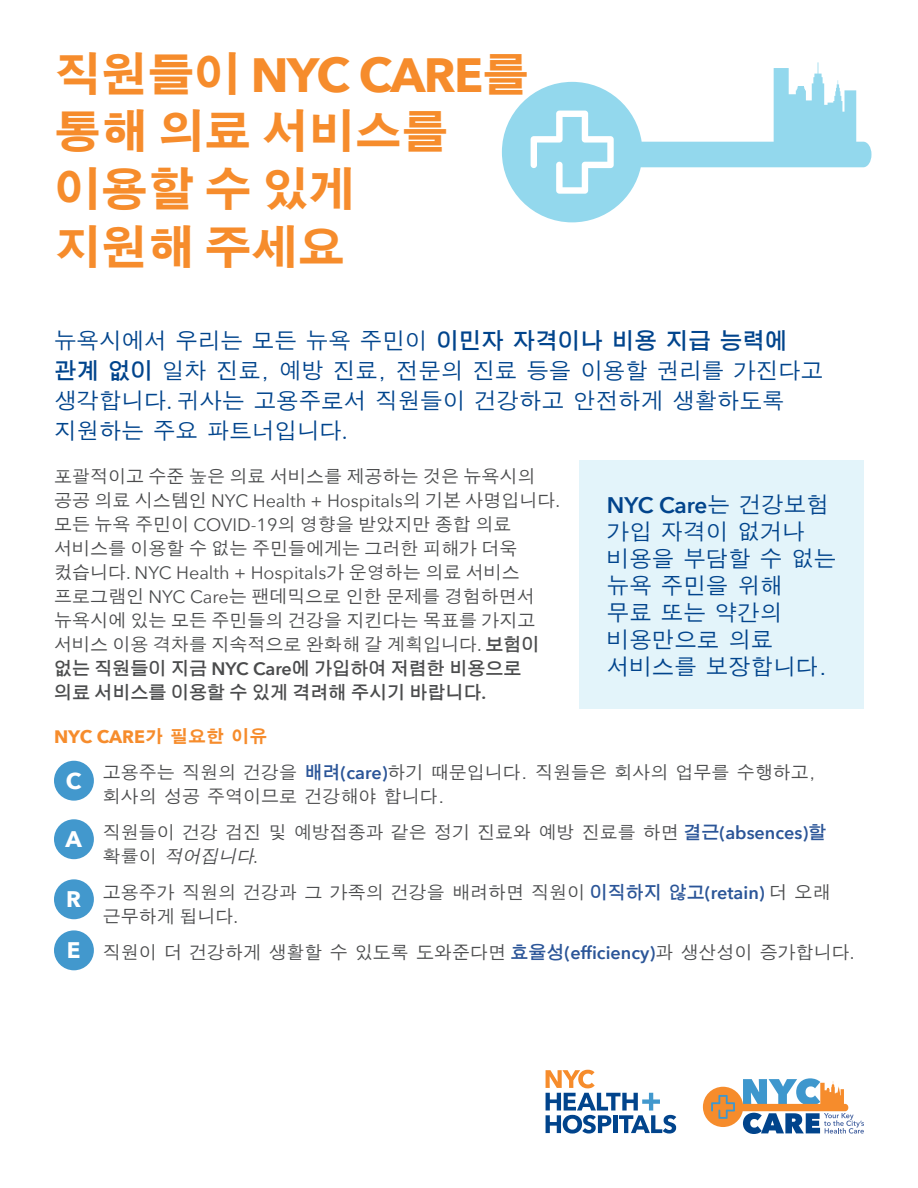
<style>
.page{position:relative;width:918px;height:1188px;background:#fff}
.page>*{position:absolute;margin:0;border:0;box-sizing:border-box;transform-origin:0 0}
.t1{font:700 48px/57.6px "SM Gothic Std";letter-spacing:-.03em;color:#f68c2c}
.text_intro{font:500 22.5px/30px "SM Gothic Std";color:#01448c}
.text_sub{font:500 22.5px/27px "SM Gothic Std";color:#01448c}
.t2{font:700 22.5px "Avenir Next";color:#fff}
.text_large{font:500 18px/24px "SM Gothic Std";color:#4b4c4d}
.text_largeSub{font:700 18px "Avenir Next";color:#f68c2c}
.s1{font-family:"Avenir Next"}
.s2{font-weight:600}
.s3{font-family:"Avenir Next";font-weight:400}
.s4{font-family:"Avenir Next";font-weight:600}
.s5{font-family:"SM Gothic Std"}
.s6{font-weight:600;color:#2b5598}
.s7{font-family:"Avenir Next";font-weight:600;color:#2b5598}
.s8{font-style:italic}
.s9{font-family:"Avenir Next";font-weight:400;font-style:italic}
</style>
<div class="page">
<svg style="left:502px;top:62px;width:369px;height:160px"></svg>
<svg style="left:703px;top:1078px;width:161px;height:56px"></svg>
<svg style="left:546px;top:1070px;width:130px;height:64px"></svg>
<div style="left:54px;top:761px;width:40px;height:40px;background:#4298cd;border-radius:50%"></div>
<div style="left:54px;top:819px;width:40px;height:40px;background:#4298cd;border-radius:50%"></div>
<div style="left:54px;top:879px;width:40px;height:40px;background:#4298cd;border-radius:50%"></div>
<div style="left:54px;top:930px;width:40px;height:40px;background:#4298cd;border-radius:50%"></div>
<div style="left:580px;top:460px;width:284px;height:248px;background:#e3f4fa"></div>
<p class="t1" style="left:54px;top:49px;width:477px">직원들이 <span class="s1">NYC CARE</span>를 통해 의료 서비스를 이용할 수 있게<br>지원해 주세요</p>
<p class="text_intro" style="left:54px;top:327px;width:771px">뉴욕시에서 우리는 모든 뉴욕 주민이 <span class="s2">이민자 자격이나 비용 지급 능력에 관계 없이</span> 일차 진료, 예방 진료, 전문의 진료 등을 이용할 권리를 가진다고 생각합니다<span class="s3">.</span> 귀사는 고용주로서 직원들이 건강하고 안전하게 생활하도록 지원하는 주요 파트너입니다<span class="s3">.</span></p>
<p class="text_large" style="left:54px;top:465px;width:508px">포괄적이고 수준 높은 의료 서비스를 제공하는 것은 뉴욕시의 공공 의료 시스템인 <span class="s3">NYC Health + Hospitals</span>의 기본 사명입니다<span class="s3">. </span>모든 뉴욕 주민이 <span class="s3">COVID-19</span>의 영향을 받았지만 종합 의료 서비스를 이용할 수 없는 주민들에게는 그러한 피해가 더욱 컸습니다<span class="s3">. NYC Health + Hospitals</span>가 운영하는 의료 서비스 프로그램인 <span class="s3">NYC Care</span>는 팬데믹으로 인한 문제를 경험하면서 뉴욕시에 있는 모든 주민들의 건강을 지킨다는 목표를 가지고 서비스 이용 격차를 지속적으로 완화해 갈 계획입니다<span class="s3">.</span> <span class="s2">보험이 없는 직원들이 지금</span> <span class="s4">NYC Care</span><span class="s2">에 가입하여 저렴한 비용으로 의료 서비스를 이용할 수 있게 격려해 주시기 바랍니다</span><span class="s4">.</span></p>
<p class="text_largeSub" style="left:54px;top:721px;width:215px">NYC CARE<span class="s5">가 필요한 이유</span></p>
<p class="text_large" style="left:103px;top:762px;width:715px">고용주는 직원의 건강을 <span class="s6">배려</span><span class="s7">(care)</span>하기 때문입니다. 직원들은 회사의 업무를 수행하고, 회사의 성공 주역이므로 건강해야 합니다.</p>
<p class="text_large" style="left:103px;top:822px;width:725px">직원들이 건강 검진 및 예방접종과 같은 정기 진료와 예방 진료를 하면 <span class="s6">결근</span><span class="s7">(absences)</span><span class="s6">할 </span>확 률 이 <span class="s8">적어집니다</span><span class="s9">.</span></p>
<p class="text_large" style="left:103px;top:882px;width:729px">고용주가 직원의 건강과 그 가족의 건강을 배려하면 직원이 <span class="s6">이직하지 않고</span><span class="s7">(retain)</span> 더 오래 근무하게 됩니다<span class="s3">.</span></p>
<p class="text_large" style="left:103px;top:942px;width:753px">직원이 더 건강하게 생활할 수 있도록 도와준다면 <span class="s6">효율성</span><span class="s7">(efficiency)</span>과 생산성이 증가합니다<span class="s3">.</span></p>
<p class="text_sub" style="left:607px;top:493px;width:231px"><span class="s4">NYC Care</span>는 건강보험 가입 자격이 없거나 비용을 부담할 수 없는 뉴욕 주민을 위해<br>무료 또는 약간의 비용만으로 의료 서비스를 보장합니다.</p>
<p class="t2" style="left:66px;top:761px;width:17px">C</p>
<p class="t2" style="left:66px;top:820px;width:18px">A</p>
<p class="t2" style="left:66px;top:880px;width:16px">R</p>
<p class="t2" style="left:67px;top:931px;width:15px">E</p>
</div>
